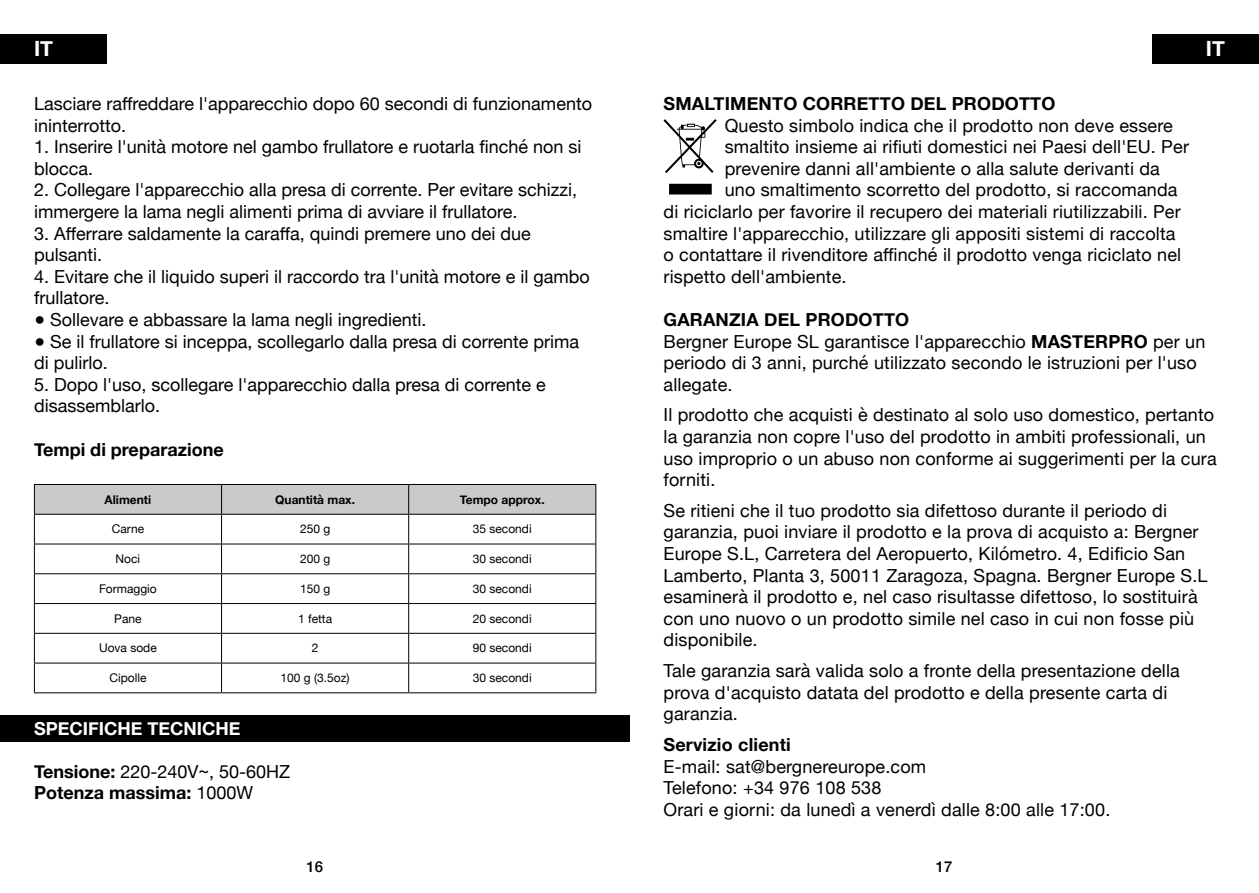
<style>
.page{position:relative;width:1259px;height:893px;background:#fff}
.page>*{position:absolute;margin:0;border:0;box-sizing:border-box;transform-origin:0 0}
.t1{font:700 21px "Helvetica Neue";color:#fff}
.t2{font:18px/21.6px "Helvetica Neue";letter-spacing:.01em;color:#000}
.t3{font:700 18px/21.6px "Helvetica Neue";letter-spacing:.01em;color:#000}
.t4{font:700 18px "Helvetica Neue";color:#fff}
.t5{font:500 15px "Helvetica Neue";color:#000}
.t6{font:12px "Helvetica Neue";color:#000}
.t7{font:700 12px "Helvetica Neue";color:#000}
.s1{font-weight:400}
.s2{font-weight:700}
</style>
<div class="page">
<div style="left:1152px;top:34px;width:107px;height:30px;background:#000"></div>
<div style="left:0;top:34px;width:106px;height:30px;background:#000"></div>
<div style="left:0;top:715px;width:629px;height:26px;background:#000"></div>
<hr style="left:409px;top:692px;width:187px;height:1px;background:#000">
<hr style="left:34px;top:692px;width:187px;height:1px;background:#000">
<svg style="left:34px;top:484px;width:562px;height:208px"></svg>
<hr style="left:221px;top:692px;width:188px;height:1px;background:#000">
<svg style="left:663px;top:119px;width:53px;height:75px"></svg>
<p class="t1" style="left:34px;top:32px;width:21px">IT</p>
<p class="t1" style="left:1206px;top:32px;width:21px">IT</p>
<p class="t2" style="left:34px;top:94px;width:559px">Lasciare raffreddare l'apparecchio dopo 60 secondi di funzionamento ininterrotto.</p>
<p class="t2" style="left:34px;top:137px;width:549px">1. Inserire l'unità motore nel gambo frullatore e ruotarla finché non si blocca.</p>
<p class="t2" style="left:34px;top:180px;width:544px">2. Collegare l'apparecchio alla presa di corrente. Per evitare schizzi, immergere la lama negli alimenti prima di avviare il frullatore.</p>
<p class="t2" style="left:34px;top:223px;width:498px">3. Afferrare saldamente la caraffa, quindi premere uno dei due pulsanti.</p>
<p class="t2" style="left:34px;top:267px;width:557px">4. Evitare che il liquido superi il raccordo tra l'unità motore e il gambo frullatore.</p>
<p class="t2" style="left:34px;top:310px;width:394px">● Sollevare e abbassare la lama negli ingredienti.</p>
<p class="t2" style="left:34px;top:331px;width:546px">● Se il frullatore si inceppa, scollegarlo dalla presa di corrente prima di pulirlo.</p>
<p class="t2" style="left:34px;top:375px;width:513px">5. Dopo l'uso, scollegare l'apparecchio dalla presa di corrente e disassemblarlo.</p>
<p class="t3" style="left:34px;top:439px;width:191px">Tempi di preparazione</p>
<p class="t7" style="left:105px;top:490px;width:48px">Alimenti</p>
<p class="t7" style="left:275px;top:490px;width:81px">Quantità max.</p>
<p class="t7" style="left:460px;top:490px;width:86px">Tempo approx.</p>
<p class="t6" style="left:112px;top:520px;width:34px">Carne</p>
<p class="t6" style="left:300px;top:520px;width:32px">250 g</p>
<p class="t6" style="left:473px;top:520px;width:60px">35 secondi</p>
<p class="t6" style="left:116px;top:550px;width:26px">Noci</p>
<p class="t6" style="left:300px;top:550px;width:32px">200 g</p>
<p class="t6" style="left:473px;top:550px;width:60px">30 secondi</p>
<p class="t6" style="left:99px;top:580px;width:59px">Formaggio</p>
<p class="t6" style="left:300px;top:580px;width:32px">150 g</p>
<p class="t6" style="left:473px;top:580px;width:60px">30 secondi</p>
<p class="t6" style="left:114px;top:610px;width:29px">Pane</p>
<p class="t6" style="left:298px;top:610px;width:36px">1 fetta</p>
<p class="t6" style="left:473px;top:610px;width:60px">20 secondi</p>
<p class="t6" style="left:99px;top:639px;width:59px">Uova sode</p>
<p class="t6" style="left:312px;top:639px;width:8px">2</p>
<p class="t6" style="left:473px;top:639px;width:60px">90 secondi</p>
<p class="t6" style="left:109px;top:669px;width:39px">Cipolle</p>
<p class="t6" style="left:280px;top:669px;width:71px">100 g (3.5oz)</p>
<p class="t6" style="left:473px;top:669px;width:60px">30 secondi</p>
<p class="t4" style="left:34px;top:714px;width:208px">SPECIFICHE TECNICHE</p>
<p class="t3" style="left:34px;top:761px;width:258px">Tensione: <span class="s1">220-240V~, 50-60HZ<br></span>Potenza massima: <span class="s1">1000W</span></p>
<p class="t3" style="left:663px;top:93px;width:393px">SMALTIMENTO CORRETTO DEL PRODOTTO</p>
<p class="t2" style="left:724px;top:115px;width:450px">Questo simbolo indica che il prodotto non deve essere</p>
<p class="t2" style="left:724px;top:137px;width:466px">smaltito insieme ai rifiuti domestici nei Paesi dell'EU. Per</p>
<p class="t2" style="left:724px;top:159px;width:437px">prevenire danni all'ambiente o alla salute derivanti da</p>
<p class="t2" style="left:724px;top:180px;width:454px">uno smaltimento scorretto del prodotto, si raccomanda</p>
<p class="t2" style="left:663px;top:202px;width:519px">di riciclarlo per favorire il recupero dei materiali riutilizzabili. Per</p>
<p class="t2" style="left:663px;top:223px;width:513px">smaltire l'apparecchio, utilizzare gli appositi sistemi di raccolta</p>
<p class="t2" style="left:663px;top:245px;width:519px">o contattare il rivenditore affinché il prodotto venga riciclato nel</p>
<p class="t2" style="left:663px;top:267px;width:185px">rispetto dell'ambiente.</p>
<p class="t2" style="left:663px;top:310px;width:543px"><span class="s2">GARANZIA DEL PRODOTTO<br></span>Bergner Europe SL garantisce l'apparecchio <span class="s2">MASTERPRO</span> per un periodo di 3 anni, purché utilizzato secondo le istruzioni per l'uso allegate.</p>
<p class="t2" style="left:663px;top:405px;width:554px">Il prodotto che acquisti è destinato al solo uso domestico, pertanto la garanzia non copre l'uso del prodotto in ambiti professionali, un uso improprio o un abuso non conforme ai suggerimenti per la cura forniti.</p>
<p class="t2" style="left:663px;top:501px;width:545px">Se ritieni che il tuo prodotto sia difettoso durante il periodo di garanzia, puoi inviare il prodotto e la prova di acquisto a: Bergner Europe S.L, Carretera del Aeropuerto, Kilómetro. 4, Edificio San Lamberto, Planta 3, 50011 Zaragoza, Spagna. Bergner Europe S.L esaminerà il prodotto e, nel caso risultasse difettoso, lo sostituirà con uno nuovo o un prodotto simile nel caso in cui non fosse più disponibile.</p>
<p class="t2" style="left:663px;top:661px;width:518px">Tale garanzia sarà valida solo a fronte della presentazione della prova d'acquisto datata del prodotto e della presente carta di garanzia.</p>
<p class="t3" style="left:663px;top:734px;width:129px">Servizio clienti</p>
<p class="t2" style="left:663px;top:756px;width:448px">E-mail: sat@bergnereurope.com<br>Telefono: +34 976 108 538<br>Orari e giorni: da lunedì a venerdì dalle 8:00 alle 17:00.</p>
<p class="t5" style="left:306px;top:854px;width:18px">16</p>
<p class="t5" style="left:936px;top:854px;width:18px">17</p>
</div>
